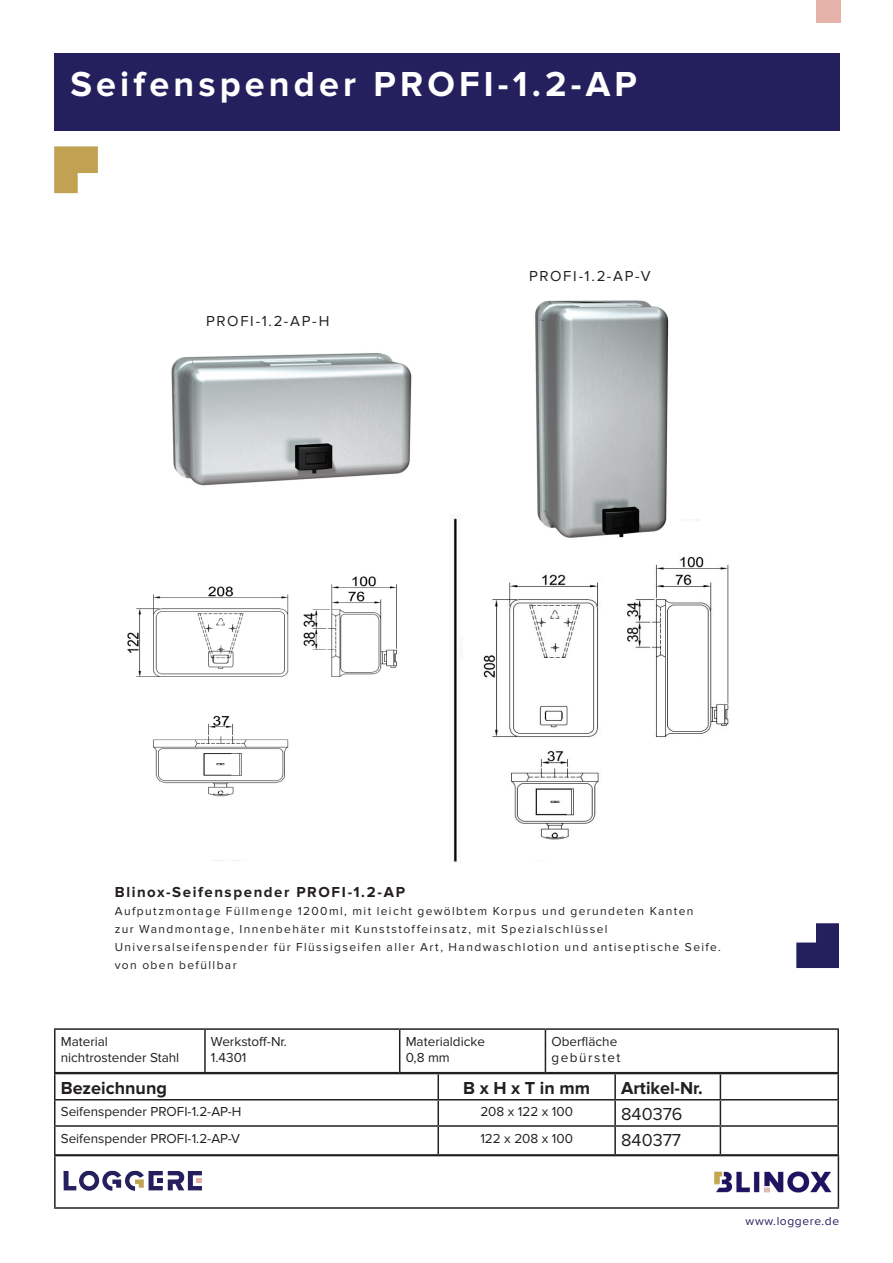
<style>
.page{position:relative;width:893px;height:1263px;background:#fff}
.page>*{position:absolute;margin:0;border:0;box-sizing:border-box;transform-origin:0 0}
.t1{font:700 36px "Proxima Nova";letter-spacing:.115em;color:#fff}
.t2{font:700 18px "Proxima Nova";color:#231f20}
.t3{font:18px "Proxima Nova";color:#231f20}
.t4{font:700 15px "Proxima Nova";letter-spacing:.105em;color:#231f20}
.t5{font:15px "Proxima Nova";letter-spacing:.105em;color:#231f20}
.t6{font:13.5px/16.2px "Proxima Nova";color:#231f20}
.t7{font:13.5px/16.2px "Proxima Nova";letter-spacing:.1em;color:#231f20}
.t8{font:12px/18px "Proxima Nova";letter-spacing:.115em;color:#231f20}
.t9{font:12px "Proxima Nova";letter-spacing:.05em;color:#24205e}
</style>
<div class="page">
<img style="left:127px;top:300px;width:602px;height:563px">
<div style="left:54px;top:54px;width:785px;height:77px;background:#24205e"></div>
<hr style="left:54px;top:1156px;width:2px;height:51px;background:#231f20">
<hr style="left:54px;top:1207px;width:785px;height:2px;background:#231f20">
<svg style="left:54px;top:146px;width:44px;height:47px"></svg>
<svg style="left:64px;top:1170px;width:138px;height:21px"></svg>
<img style="left:703px;top:1136px;width:136px;height:73px">
<svg style="left:796px;top:923px;width:43px;height:45px"></svg>
<hr style="left:54px;top:1073px;width:384px;height:1px;background:#231f20">
<hr style="left:54px;top:1074px;width:2px;height:25px;background:#231f20">
<hr style="left:438px;top:1073px;width:177px;height:1px;background:#231f20">
<hr style="left:437px;top:1074px;width:2px;height:25px;background:#231f20">
<hr style="left:615px;top:1073px;width:105px;height:1px;background:#231f20">
<hr style="left:614px;top:1074px;width:2px;height:25px;background:#231f20">
<hr style="left:720px;top:1073px;width:119px;height:1px;background:#231f20">
<hr style="left:837px;top:1074px;width:2px;height:25px;background:#231f20">
<hr style="left:54px;top:1099px;width:384px;height:1px;background:#231f20">
<hr style="left:54px;top:1100px;width:2px;height:25px;background:#231f20">
<hr style="left:438px;top:1099px;width:177px;height:1px;background:#231f20">
<hr style="left:437px;top:1100px;width:2px;height:25px;background:#231f20">
<hr style="left:615px;top:1099px;width:105px;height:1px;background:#231f20">
<hr style="left:614px;top:1100px;width:2px;height:25px;background:#231f20">
<hr style="left:720px;top:1099px;width:119px;height:1px;background:#231f20">
<hr style="left:837px;top:1100px;width:2px;height:25px;background:#231f20">
<hr style="left:54px;top:1125px;width:384px;height:2px;background:#231f20">
<hr style="left:54px;top:1127px;width:2px;height:27px;background:#231f20">
<hr style="left:438px;top:1125px;width:177px;height:2px;background:#231f20">
<hr style="left:437px;top:1127px;width:2px;height:27px;background:#231f20">
<hr style="left:615px;top:1125px;width:105px;height:2px;background:#231f20">
<hr style="left:614px;top:1127px;width:2px;height:27px;background:#231f20">
<hr style="left:720px;top:1125px;width:119px;height:2px;background:#231f20">
<svg style="left:720px;top:1074px;width:1px;height:80px"></svg>
<hr style="left:837px;top:1127px;width:2px;height:27px;background:#231f20">
<hr style="left:54px;top:1154px;width:384px;height:2px;background:#231f20">
<hr style="left:438px;top:1154px;width:177px;height:2px;background:#231f20">
<hr style="left:615px;top:1154px;width:105px;height:2px;background:#231f20">
<hr style="left:720px;top:1154px;width:119px;height:2px;background:#231f20">
<hr style="left:54px;top:1028px;width:151px;height:2px;background:#231f20">
<hr style="left:54px;top:1030px;width:2px;height:42px;background:#231f20">
<hr style="left:205px;top:1028px;width:195px;height:2px;background:#231f20">
<hr style="left:204px;top:1030px;width:2px;height:42px;background:#231f20">
<hr style="left:400px;top:1028px;width:145px;height:2px;background:#231f20">
<hr style="left:399px;top:1030px;width:1px;height:42px;background:#231f20">
<hr style="left:545px;top:1028px;width:294px;height:2px;background:#231f20">
<hr style="left:545px;top:1030px;width:1px;height:42px;background:#231f20">
<hr style="left:837px;top:1030px;width:2px;height:42px;background:#231f20">
<hr style="left:54px;top:1072px;width:151px;height:1px;background:#231f20">
<hr style="left:205px;top:1072px;width:195px;height:1px;background:#231f20">
<hr style="left:400px;top:1072px;width:145px;height:1px;background:#231f20">
<hr style="left:545px;top:1072px;width:294px;height:1px;background:#231f20">
<div style="left:817px;top:0;width:24px;height:22px;background:#e4b2a8"></div>
<p class="t1" style="left:70px;top:64px;width:568px">Seifenspender PROFI-1.2-AP</p>
<p class="t5" style="left:206px;top:313px;width:125px">PROFI-1.2-AP-H</p>
<p class="t5" style="left:529px;top:267px;width:123px">PROFI-1.2-AP-V</p>
<p class="t4" style="left:115px;top:884px;width:292px">Blinox-Seifenspender PROFI-1.2-AP</p>
<p class="t8" style="left:115px;top:902px;width:608px">Aufputzmontage Füllmenge 1200ml, mit leicht gewölbtem Korpus und gerundeten Kanten<br>zur Wandmontage, Innenbehäter mit Kunststoffeinsatz, mit Spezialschlüssel Universalseifenspender für Flüssigseifen aller Art, Handwaschlotion und antiseptische Seife. von oben befüllbar</p>
<p class="t6" style="left:61px;top:1033px;width:120px">Material nichtrostender Stahl</p>
<p class="t6" style="left:211px;top:1033px;width:78px">Werkstoff-Nr.<br>1.4301</p>
<p class="t6" style="left:406px;top:1033px;width:81px">Materialdicke<br>0,8 mm</p>
<p class="t7" style="left:551px;top:1033px;width:71px">Oberfläche gebürstet</p>
<p class="t2" style="left:61px;top:1077px;width:108px">Bezeichnung</p>
<p class="t2" style="left:463px;top:1077px;width:129px">B x H x T in mm</p>
<p class="t2" style="left:621px;top:1077px;width:83px">Artikel-Nr.</p>
<p class="t6" style="left:61px;top:1104px;width:182px">Seifenspender PROFI-1.2-AP-H</p>
<p class="t6" style="left:480px;top:1104px;width:94px">208 x 122 x 100</p>
<p class="t3" style="left:621px;top:1104px;width:63px">840376</p>
<p class="t6" style="left:61px;top:1130px;width:181px">Seifenspender PROFI-1.2-AP-V</p>
<p class="t6" style="left:480px;top:1130px;width:94px">122 x 208 x 100</p>
<p class="t3" style="left:621px;top:1130px;width:62px">840377</p>
<p class="t9" style="left:746px;top:1214px;width:95px">www.loggere.de</p>
</div>
